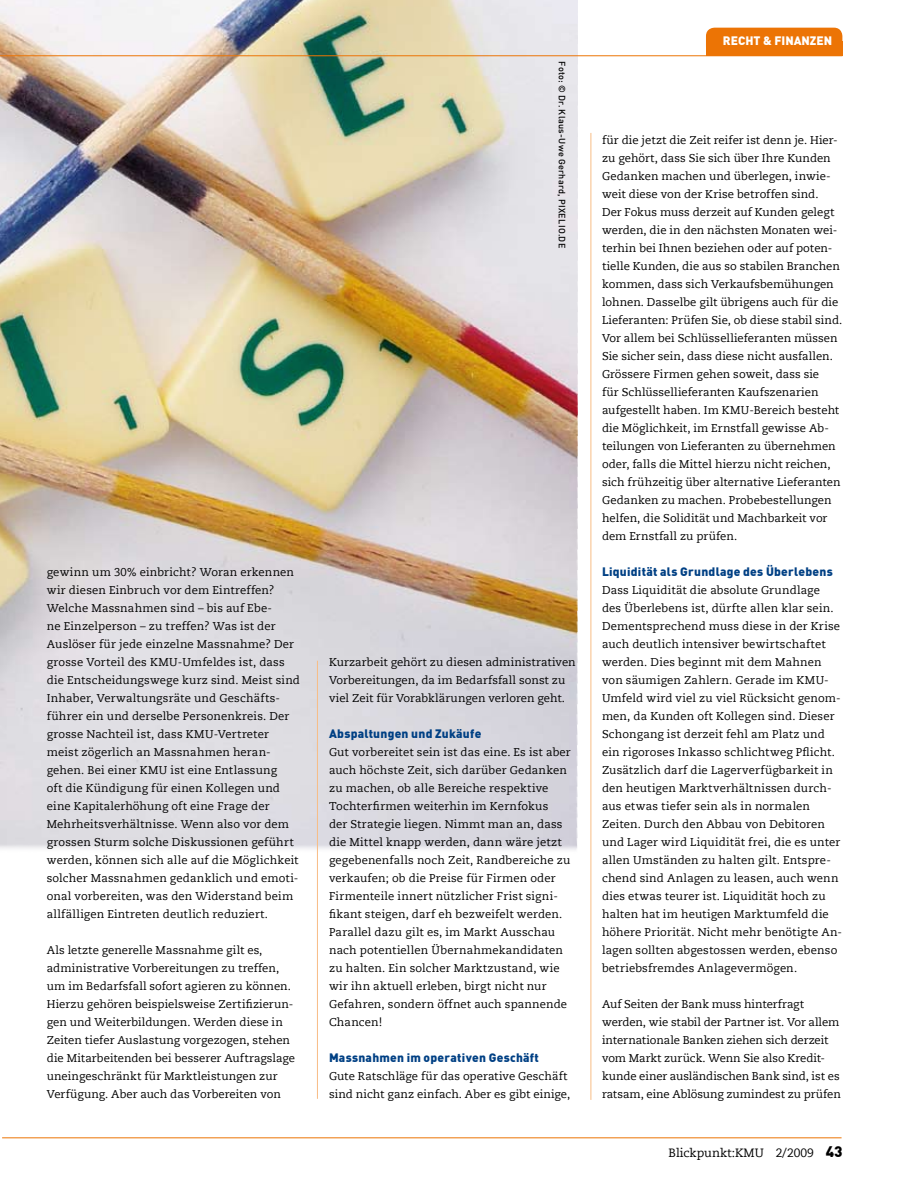
<style>
.page{position:relative;width:919px;height:1191px;background:#fff}
.page>*{position:absolute;margin:0;border:0;box-sizing:border-box;transform-origin:0 0}
.t1{font:900 12px "DIN";letter-spacing:.02em;color:#004084}
.t2{font:12px "Caecilia LT";color:#000}
.t3{font:900 12px "DIN";color:#fff}
.t4{font:11.25px/18px "Caecilia LT";letter-spacing:.01em;color:#000}
.t5{font:500 9px "DIN";letter-spacing:.03em;color:#000}
.s1{font-family:"DIN";font-weight:900;font-size:15px}
</style>
<div class="page">
<div style="left:705px;top:41px;width:137px;height:15px;background:#ec7405"></div>
<img style="left:0;top:0;width:577px;height:850px">
<hr style="left:317px;top:660px;width:1px;height:438px;background:#f8bd86">
<div style="left:706px;top:28px;width:136px;height:27px;background:#ec7405;border-radius:9px"></div>
<hr style="left:2px;top:1137px;width:839px;height:1px;background:#ec7405">
<hr style="left:0;top:55px;width:842px;height:1px;background:#ec7405">
<hr style="left:590px;top:133px;width:1px;height:966px;background:#f8bd86">
<p class="t4" style="left:47px;top:563px;width:255px">gewinn um 30% einbricht? Woran erkennen wir diesen Einbruch vor dem Eintreffen?<br>Welche Massnahmen sind – bis auf Ebe-<br>ne Einzelperson – zu treffen? Was ist der Auslöser für jede einzelne Massnahme? Der grosse Vorteil des KMU-Umfeldes ist, dass die Entscheidungswege kurz sind. Meist sind Inhaber, Verwaltungsräte und Geschäfts&shy;führer ein und derselbe Personenkreis. Der grosse Nachteil ist, dass KMU-Vertreter meist zögerlich an Massnahmen heran&shy;gehen. Bei einer KMU ist eine Entlassung<br>oft die Kündigung für einen Kollegen und eine Kapitalerhöhung oft eine Frage der Mehrheitsverhältnisse. Wenn also vor dem grossen Sturm solche Diskussionen geführt werden, können sich alle auf die Möglichkeit solcher Massnahmen gedanklich und emoti&shy;onal vorbereiten, was den Widerstand beim allfälligen Eintreten deutlich reduziert.</p>
<p class="t4" style="left:47px;top:941px;width:250px">Als letzte generelle Massnahme gilt es, administrative Vorbereitungen zu treffen, um im Bedarfsfall sofort agieren zu können.<br>Hierzu gehören beispielsweise Zertifizierun&shy;gen und Weiterbildungen. Werden diese in Zeiten tiefer Auslastung vorgezogen, stehen die Mitarbeitenden bei besserer Auftragslage uneingeschränkt für Marktleistungen zur Verfügung. Aber auch das Vorbereiten von</p>
<p class="t5" style="left:567px;top:61px;width:188px;rotate:90deg">Foto: © Dr. Klaus-Uwe Gerhard, PIXELIO.DE</p>
<p class="t4" style="left:329px;top:653px;width:248px">Kurzarbeit gehört zu diesen administrativen<br>Vorbereitungen, da im Bedarfsfall sonst zu viel Zeit für Vorabklärungen verloren geht.</p>
<p class="t1" style="left:329px;top:726px;width:154px">Abspaltungen und Zukäufe</p>
<p class="t4" style="left:329px;top:743px;width:243px">Gut vorbereitet sein ist das eine. Es ist aber auch höchste Zeit, sich darüber Gedanken zu machen, ob alle Bereiche respektive Tochterfirmen weiterhin im Kernfokus<br>der Strategie liegen. Nimmt man an, dass die Mittel knapp werden, dann wäre jetzt gegebenenfalls noch Zeit, Randbereiche zu verkaufen; ob die Preise für Firmen oder Firmenteile innert nützlicher Frist signi&shy;fikant steigen, darf eh bezweifelt werden.<br>Parallel dazu gilt es, im Markt Ausschau nach potentiellen Übernahmekandidaten zu halten. Ein solcher Marktzustand, wie wir ihn aktuell erleben, birgt nicht nur Gefahren, sondern öffnet auch spannende Chancen!</p>
<p class="t1" style="left:329px;top:1050px;width:211px">Massnahmen im operativen Geschäft</p>
<p class="t4" style="left:329px;top:1067px;width:243px">Gute Ratschläge für das operative Geschäft sind nicht ganz einfach. Aber es gibt einige,</p>
<p class="t3" style="left:723px;top:33px;width:111px">RECHT &amp; FINANZEN</p>
<p class="t4" style="left:602px;top:131px;width:242px">für die jetzt die Zeit reifer ist denn je. Hier&shy;zu gehört, dass Sie sich über Ihre Kunden Gedanken machen und überlegen, inwie&shy;weit diese von der Krise betroffen sind.<br>Der Fokus muss derzeit auf Kunden gelegt werden, die in den nächsten Monaten wei&shy;terhin bei Ihnen beziehen oder auf poten&shy;tielle Kunden, die aus so stabilen Branchen kommen, dass sich Verkaufsbemühungen lohnen. Dasselbe gilt übrigens auch für die Lieferanten: Prüfen Sie, ob diese stabil sind.<br>Vor allem bei Schlüssellieferanten müssen Sie sicher sein, dass diese nicht ausfallen.<br>Grössere Firmen gehen soweit, dass sie<br>für Schlüssellieferanten Kaufszenarien aufgestellt haben. Im KMU-Bereich besteht die Möglichkeit, im Ernstfall gewisse Ab&shy;teilungen von Lieferanten zu übernehmen oder, falls die Mittel hierzu nicht reichen, sich frühzeitig über alternative Lieferanten Gedanken zu machen. Probebestellungen helfen, die Solidität und Machbarkeit vor dem Ernstfall zu prüfen.</p>
<p class="t1" style="left:602px;top:564px;width:232px">Liquidität als Grundlage des Überlebens</p>
<p class="t4" style="left:602px;top:581px;width:242px">Dass Liquidität die absolute Grundlage<br>des Überlebens ist, dürfte allen klar sein.<br>Dementsprechend muss diese in der Krise auch deutlich intensiver bewirtschaftet werden. Dies beginnt mit dem Mahnen von säumigen Zahlern. Gerade im KMU-Umfeld wird viel zu viel Rücksicht genom&shy;men, da Kunden oft Kollegen sind. Dieser Schongang ist derzeit fehl am Platz und ein rigoroses Inkasso schlichtweg Pflicht.<br>Zusätzlich darf die Lagerverfügbarkeit in den heutigen Marktverhältnissen durch&shy;aus etwas tiefer sein als in normalen Zeiten. Durch den Abbau von Debitoren und Lager wird Liquidität frei, die es unter allen Umständen zu halten gilt. Entspre&shy;chend sind Anlagen zu leasen, auch wenn dies etwas teurer ist. Liquidität hoch zu halten hat im heutigen Marktumfeld die höhere Priorität. Nicht mehr benötigte An&shy;lagen sollten abgestossen werden, ebenso betriebsfremdes Anlagevermögen.</p>
<p class="t4" style="left:602px;top:995px;width:240px">Auf Seiten der Bank muss hinterfragt werden, wie stabil der Partner ist. Vor allem internationale Banken ziehen sich derzeit vom Markt zurück. Wenn Sie also Kredit&shy;kunde einer ausländischen Bank sind, ist es ratsam, eine Ablösung zumindest zu prüfen</p>
<p class="t2" style="left:668px;top:1146px;width:175px">Blickpunkt:KMU 2/2009 <span class="s1">43</span></p>
</div>
